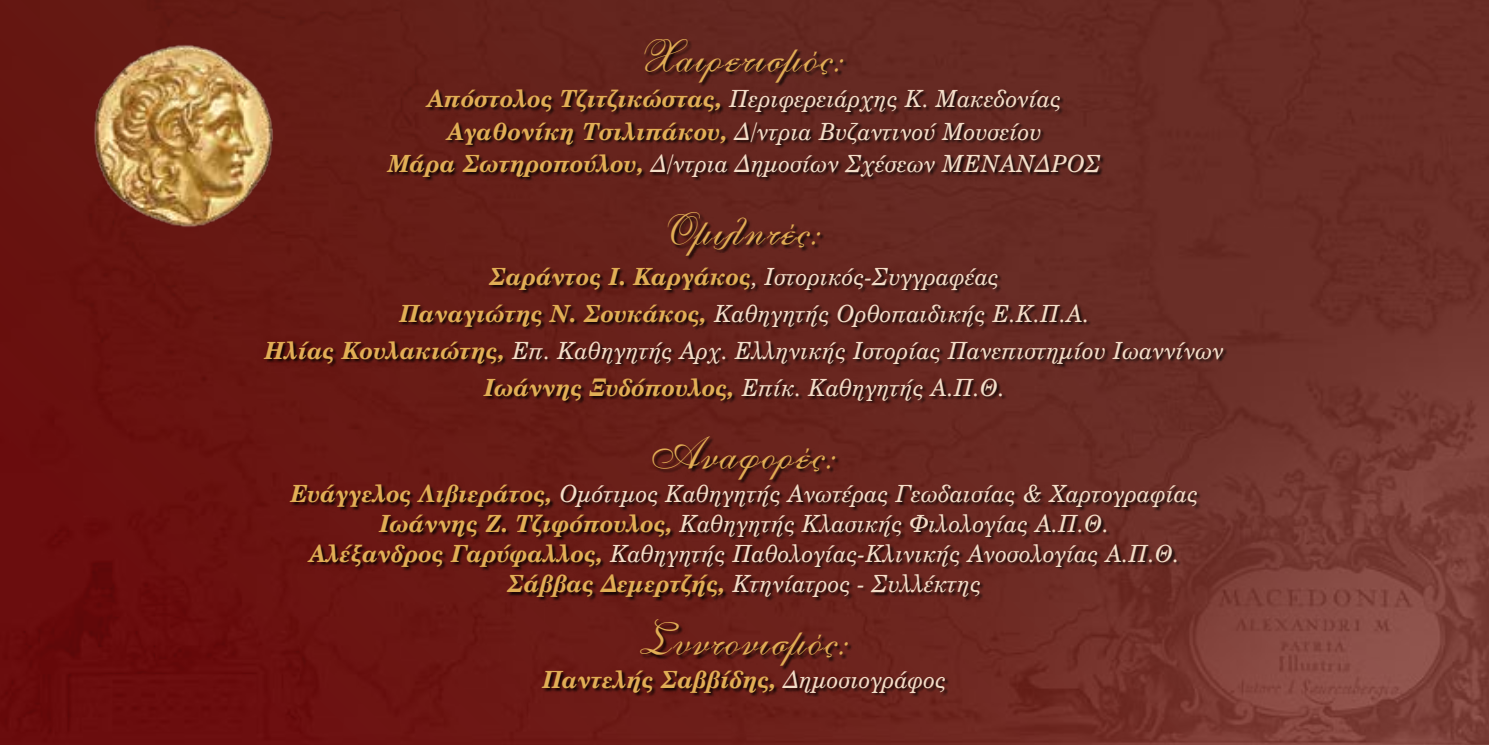
<style>
.page{position:relative;width:1489px;height:745px;background:#fff}
.page>*{position:absolute;margin:0;border:0;box-sizing:border-box;transform-origin:0 0}
.t1{font:44.5px "Shelley Allegro Greek BT";letter-spacing:.04em;color:#e1ae55}
.t2{font:23.75px/37px "UB Century Italic";letter-spacing:.02em;color:#f2ddc8;text-align:center;scale:.96 1}
.t3{font:italic 23.75px "UB Century Bold";letter-spacing:.02em;color:#e1ae55;scale:.96 1}
.s1{font-family:"UB Century Bold";font-style:italic;color:#e1ae55}
.s2{font-family:"UB Century Italic";font-style:normal;color:#f2ddc8}
</style>
<div class="page">
<img style="left:0;top:0;width:1488px;height:744px">
<img style="left:88px;top:38px;width:195px;height:194px">
<div style="left:265px;top:41px;width:963px;height:656px;background:#000;opacity:.79"></div>
<h1 class="t1" style="left:644px;top:35px;width:201px">Χαιρετισμός:</h1>
<p class="t2" style="left:388px;top:83px;width:744px;line-height:32.5px"><span class="s1">Απόστολος Τζιτζικώστας,</span> Περιφερειάρχης Κ. Μακεδονίας<br><span class="s1">Αγαθονίκη Τσιλιπάκου,</span> Δ/ντρια Βυζαντινού Μουσείου<br><span class="s1">Μάρα Σωτηροπούλου,</span> Δ/ντρια Δημοσίων Σχέσεων ΜΕΝΑΝΔΡΟΣ</p>
<h1 class="t1" style="left:667px;top:208px;width:155px">Ομιλητές:</h1>
<p class="t2" style="left:265px;top:258px;width:1000px"><span class="s1">Σαράντος Ι. Καργάκος</span>, Ιστορικός-Συγγραφέας<br><span class="s1">Παναγιώτης Ν. Σουκάκος,</span> Καθηγητής Ορθοπαιδικής Ε.Κ.Π.Α.<br><span class="s1">Ηλίας Κουλακιώτης,</span> Επ. Καθηγητής Αρχ. Ελληνικής Ιστορίας Πανεπιστημίου Ιωαννίνων <span class="s1">Ιωάννης Ξυδόπουλος,</span> Επίκ. Καθηγητής Α.Π.Θ.</p>
<h1 class="t1" style="left:652px;top:432px;width:185px">Αναφορές:</h1>
<p class="t2" style="left:291px;top:478px;width:946px;line-height:30px"><span class="s1">Ευάγγελος Λιβιεράτος,</span> Ομότιμος Καθηγητής Ανωτέρας Γεωδαισίας &amp; Χαρτογραφίας <span class="s1">Ιωάννης Ζ. Τζιφόπουλος,</span> Καθηγητής Κλασικής Φιλολογίας Α.Π.Θ.<br><span class="s1">Αλέξανδρος Γαρύφαλλος,</span> Καθηγητής Παθολογίας-Κλινικής Ανοσολογίας Α.Π.Θ.<br><span class="s1">Σάββας Δεμερτζής,</span> Κτηνίατρος - Συλλέκτης</p>
<h1 class="t1" style="left:640px;top:617px;width:210px">Συντονισμός:</h1>
<p class="t3" style="left:543px;top:665px;width:421px">Παντελής Σαββίδης, <span class="s2">Δημοσιογράφος</span></p>
</div>
